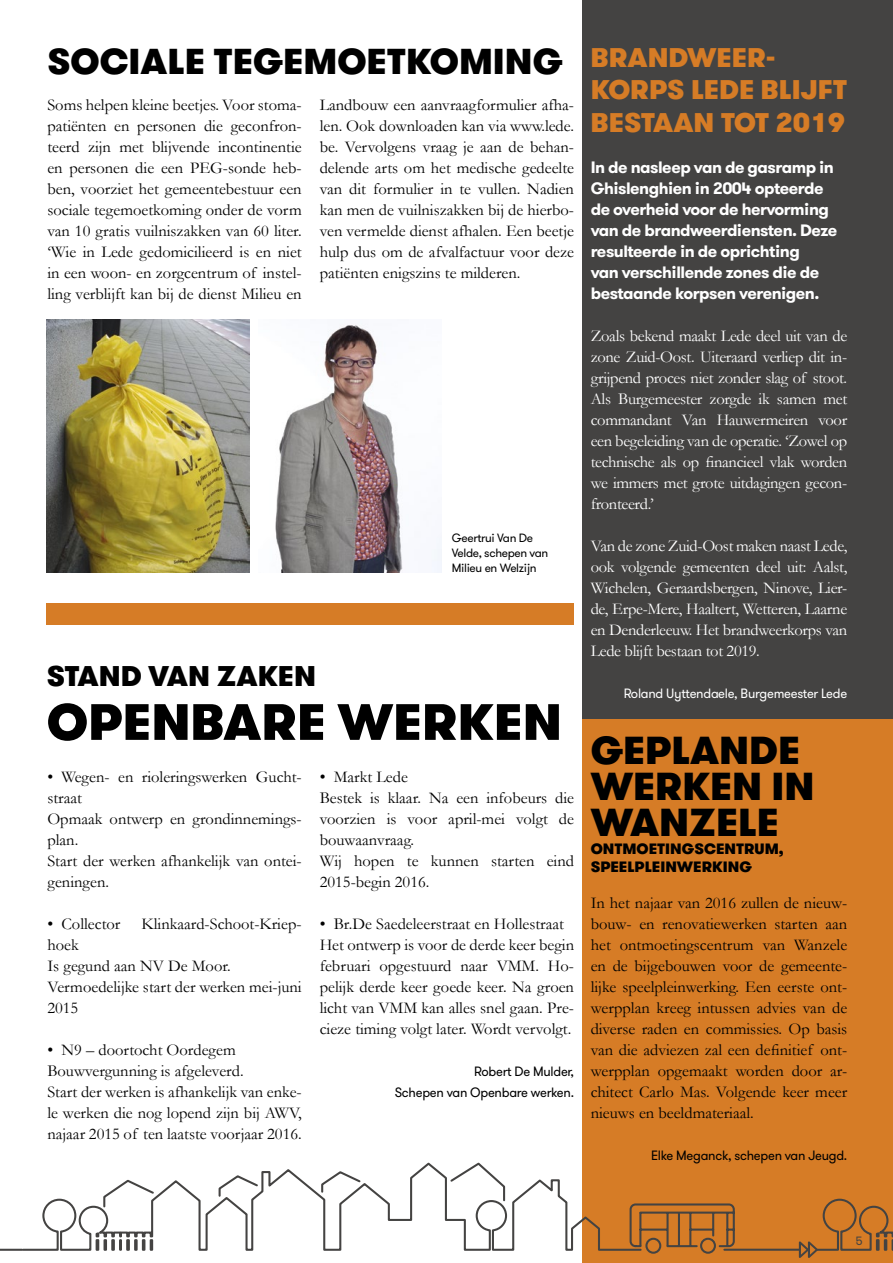
<style>
.page{position:relative;width:893px;height:1263px;background:#fff}
.page>*{position:absolute;margin:0;border:0;box-sizing:border-box;transform-origin:0 0}
.t1{font:900 51px "GT Walsheim";color:#000}
.t2{font:900 39px/36px "GT Walsheim";color:#000}
.t3{font:900 36px "GT Walsheim";color:#000}
.t4{font:900 28.5px "GT Walsheim";color:#000}
.t5{font:900 27px/32.4px "GT Walsheim";color:#d67c26}
.t6{font:16.5px/21px "Garamond";color:#000}
.t7{font:16.5px/21px "Garamond";letter-spacing:-.02em;color:#fff;text-align:justify}
.t8{font:700 16.5px/21px "GT Walsheim";letter-spacing:-.03em;color:#fff}
.t9{font:900 15px/18px "GT Walsheim";color:#000}
.t10{font:13.5px/21px "GT Walsheim";letter-spacing:-.02em;color:#000;text-align:right}
.t11{font:13.5px "GT Walsheim";letter-spacing:-.02em;color:#fff}
.t12{font:12px/15px "GT Walsheim";letter-spacing:-.03em;color:#000}
.t13{font:12px "GT Walsheim";color:#444342}
</style>
<div class="page">
<div style="left:583px;top:719px;width:310px;height:544px;background:#d67c26"></div>
<div style="left:47px;top:603px;width:527px;height:21px;background:#d67c26"></div>
<svg style="left:24px;top:1161px;width:604px;height:91px"></svg>
<svg style="left:799px;top:1198px;width:94px;height:60px"></svg>
<svg style="left:0;top:1248px;width:24px;height:3px"></svg>
<svg style="left:628px;top:1203px;width:108px;height:51px"></svg>
<hr style="left:724px;top:1249px;width:75px;height:2px;background:#444342">
<div style="left:583px;top:0;width:310px;height:719px;background:#444342"></div>
<img style="left:47px;top:320px;width:202px;height:252px">
<img style="left:275px;top:323px;width:166px;height:249px">
<h3 class="t3" style="left:47px;top:38px;width:517px">SOCIALE TEGEMOETKOMING</h3>
<p class="t6" style="left:47px;top:94px;width:256px;text-align:justify">Soms helpen kleine beetjes. Voor stoma&shy;patiënten en personen die geconfron&shy;teerd zijn met blijvende incontinentie en personen die een PEG-sonde heb&shy;ben, voorziet het gemeentebestuur een sociale tegemoetkoming onder de vorm van 10 gratis vuilniszakken van 60 liter. ‘Wie in Lede gedomicilieerd is en niet in een woon- en zorgcentrum of instel&shy;ling verblijft kan bij de dienst Milieu en</p>
<p class="t6" style="left:320px;top:94px;width:256px;text-align:justify">Landbouw een aanvraagformulier afha&shy;len. Ook downloaden kan via www.lede. be. Vervolgens vraag je aan de behan&shy;delende arts om het medische gedeelte van dit formulier in te vullen. Nadien kan men de vuilniszakken bij de hierbo&shy;ven vermelde dienst afhalen. Een beetje hulp dus om de afvalfactuur voor deze patiënten enigszins te milderen.</p>
<p class="t12" style="left:452px;top:530px;width:98px">Geertrui Van De<br>Velde, schepen van<br>Milieu en Welzijn</p>
<h3 class="t4" style="left:47px;top:657px;width:271px">STAND VAN ZAKEN</h3>
<h1 class="t1" style="left:47px;top:688px;width:517px">OPENBARE WERKEN</h1>
<p class="t6" style="left:47px;top:766px;width:256px">• Wegen- en rioleringswerken Gucht&shy;straat<br>Opmaak ontwerp en grondinnemings&shy;plan.<br>Start der werken afhankelijk van ontei&shy;geningen.</p>
<p class="t6" style="left:47px;top:913px;width:75px">• Collector</p>
<p class="t6" style="left:142px;top:913px;width:162px">Klinkaard-Schoot-Kriep-</p>
<p class="t6" style="left:47px;top:934px;width:256px">hoek<br>Is gegund aan NV De Moor.<br>Vermoedelijke start der werken mei-juni<br>2015</p>
<p class="t6" style="left:47px;top:1039px;width:256px">• N9 – doortocht Oordegem Bouwvergunning is afgeleverd.<br>Start der werken is afhankelijk van enke&shy;le werken die nog lopend zijn bij AWV, najaar 2015 of ten laatste voorjaar 2016.</p>
<p class="t6" style="left:320px;top:766px;width:256px">• Markt Lede<br>Bestek is klaar. Na een infobeurs die voorzien is voor april-mei volgt de bouwaanvraag.<br>Wij hopen te kunnen starten eind<br>2015-begin 2016.</p>
<p class="t6" style="left:320px;top:913px;width:256px">• Br.De Saedeleerstraat en Hollestraat Het ontwerp is voor de derde keer begin februari opgestuurd naar VMM. Ho&shy;pelijk derde keer goede keer. Na groen licht van VMM kan alles snel gaan. Pre&shy;cieze timing volgt later. Wordt vervolgt.</p>
<p class="t10" style="left:395px;top:1061px;width:181px">Robert De Mulder,<br>Schepen van Openbare werken.</p>
<h3 class="t5" style="left:591px;top:41px;width:258px">BRANDWEER-<br>KORPS LEDE BLIJFT<br>BESTAAN TOT 2019</h3>
<p class="t8" style="left:591px;top:157px;width:248px">In de nasleep van de gasramp in<br>Ghislenghien in 2004 opteerde de overheid voor de hervorming van de brandweerdiensten. Deze resulteerde in de oprichting<br>van verschillende zones die de bestaande korpsen verenigen.</p>
<p class="t7" style="left:591px;top:325px;width:258px">Zoals bekend maakt Lede deel uit van de zone Zuid-Oost. Uiteraard verliep dit in&shy;grijpend proces niet zonder slag of stoot.<br>Als Burgemeester zorgde ik samen met commandant Van Hauwermeiren voor een begeleiding van de operatie. ‘Zowel op technische als op financieel vlak worden we immers met grote uitdagingen gecon&shy;fronteerd.’</p>
<p class="t7" style="left:591px;top:535px;width:258px">Van de zone Zuid-Oost maken naast Lede, ook volgende gemeenten deel uit: Aalst, Wichelen, Geraardsbergen, Ninove, Lier&shy;de, Erpe-Mere, Haaltert, Wetteren, Laarne en Denderleeuw. Het brandweerkorps van Lede blijft bestaan tot 2019.</p>
<p class="t11" style="left:624px;top:685px;width:225px">Roland Uyttendaele, Burgemeester Lede</p>
<h2 class="t2" style="left:591px;top:732px;width:225px">GEPLANDE<br>WERKEN IN<br>WANZELE</h2>
<p class="t9" style="left:591px;top:839px;width:194px">ONTMOETINGSCENTRUM,<br>SPEELPLEINWERKING</p>
<p class="t6" style="left:591px;top:892px;width:258px;text-align:justify">In het najaar van 2016 zullen de nieuw&shy;bouw- en renovatiewerken starten aan het ontmoetingscentrum van Wanzele en de bijgebouwen voor de gemeente&shy;lijke speelpleinwerking. Een eerste ont&shy;werpplan kreeg intussen advies van de diverse raden en commissies. Op basis van die adviezen zal een definitief ont&shy;werpplan opgemaakt worden door ar&shy;chitect Carlo Mas. Volgende keer meer nieuws en beeldmateriaal.</p>
<p class="t10" style="left:651px;top:1145px;width:198px">Elke Meganck, schepen van Jeugd.</p>
<p class="t13" style="left:856px;top:1233px;width:8px">5</p>
</div>
